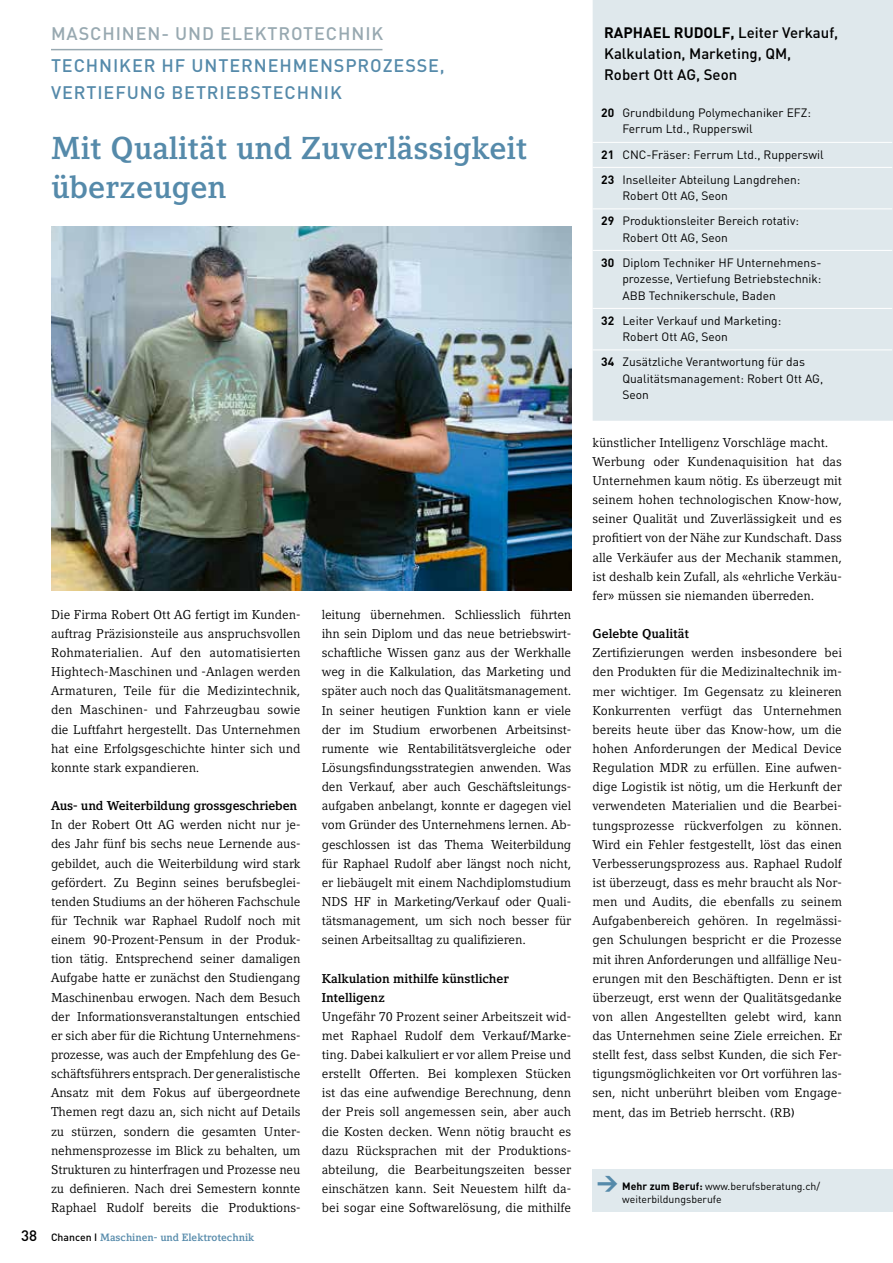
<style>
.page{position:relative;width:893px;height:1263px;background:#fff}
.page>*{position:absolute;margin:0;border:0;box-sizing:border-box;transform-origin:0 0}
.t1{font:700 31.5px/38.2px "Compatil Letter LT";color:#558aaa}
.t2{font:500 18px/27px "DIN";letter-spacing:.05em;color:#558aaa}
.t3{font:500 18px "DIN";letter-spacing:.05em;color:#98a9b1}
.t4{font:500 15px/21px "DIN";color:#000}
.t5{font:12.75px/19.2px "Compatil Letter LT";color:#000;text-align:justify}
.t6{font:700 12.75px/19.2px "Compatil Letter LT";letter-spacing:-.005em;color:#000}
.t7{font:12px/16.5px "DIN";color:#000}
.t8{font:10.5px/13.5px "DIN";color:#000}
.t9{font:700 10.5px "Compatil Letter LT";color:#558aaa}
.s1{font-family:"DIN";font-weight:500;color:#000}
.s2{font-weight:700}
.s3{font-weight:900;font-size:21px;color:#558aaa}
</style>
<div class="page">
<hr style="left:892px;top:140px;width:1px;height:680px;background:#dfe8ec">
<div style="left:592px;top:1169px;width:301px;height:43px;background:#e0e9ed"></div>
<img style="left:51px;top:226px;width:520px;height:364px">
<div style="left:593px;top:0;width:300px;height:421px;background:#dfe8ec"></div>
<hr style="left:593px;top:142px;width:299px;height:1px;background:#fff">
<hr style="left:593px;top:167px;width:299px;height:1px;background:#fff">
<hr style="left:593px;top:208px;width:299px;height:1px;background:#fff">
<hr style="left:593px;top:250px;width:299px;height:1px;background:#fff">
<hr style="left:593px;top:308px;width:299px;height:1px;background:#fff">
<hr style="left:593px;top:349px;width:299px;height:1px;background:#fff">
<hr style="left:51px;top:49px;width:331px;height:1px;background:#98a9b1">
<h2 class="t3" style="left:51px;top:22px;width:334px">MASCHINEN- UND ELEKTROTECHNIK</h2>
<h2 class="t2" style="left:51px;top:51px;width:395px">TECHNIKER HF UNTERNEHMENSPROZESSE,<br>VERTIEFUNG BETRIEBSTECHNIK</h2>
<h1 class="t1" style="left:51px;top:129px;width:478px">Mit Qualität und Zuverlässigkeit überzeugen</h1>
<p class="t4" style="left:21px;top:1224px;width:17px">38</p>
<p class="t5" style="left:51px;top:605px;width:251px">Die Firma Robert Ott AG fertigt im Kunden&shy;auftrag Präzisionsteile aus anspruchsvollen Rohmaterialien. Auf den automatisierten Hightech-Maschinen und -Anlagen werden Armaturen, Teile für die Medizintechnik, den Maschinen- und Fahrzeugbau sowie die Luftfahrt hergestellt. Das Unternehmen hat eine Erfolgsgeschichte hinter sich und konnte stark expandieren.</p>
<p class="t6" style="left:51px;top:796px;width:248px">Aus- und Weiterbildung grossgeschrieben</p>
<p class="t5" style="left:51px;top:815px;width:251px">In der Robert Ott AG werden nicht nur je&shy;des Jahr fünf bis sechs neue Lernende aus&shy;gebildet, auch die Weiterbildung wird stark gefördert. Zu Beginn seines berufsbeglei&shy;tenden Studiums an der höheren Fachschule für Technik war Raphael Rudolf noch mit einem 90-Prozent-Pensum in der Produk&shy;tion tätig. Entsprechend seiner damaligen Aufgabe hatte er zunächst den Studiengang Maschinenbau erwogen. Nach dem Besuch der Informationsveranstaltungen entschied er sich aber für die Richtung Unternehmens&shy;prozesse, was auch der Empfehlung des Ge&shy;schäftsführers entsprach. Der generalistische Ansatz mit dem Fokus auf übergeordnete Themen regt dazu an, sich nicht auf Details zu stürzen, sondern die gesamten Unter&shy;nehmensprozesse im Blick zu behalten, um Strukturen zu hinterfragen und Prozesse neu zu definieren. Nach drei Semestern konnte Raphael Rudolf bereits die Produktions-</p>
<p class="t9" style="left:51px;top:1231px;width:205px"><span class="s1">Chancen I</span> Maschinen- und Elektrotechnik</p>
<p class="t5" style="left:322px;top:605px;width:251px">leitung übernehmen. Schliesslich führten ihn sein Diplom und das neue betriebswirt&shy;schaftliche Wissen ganz aus der Werkhalle weg in die Kalkulation, das Marketing und später auch noch das Qualitätsmanagement.<br>In seiner heutigen Funktion kann er viele der im Studium erworbenen Arbeitsinst&shy;rumente wie Rentabilitätsvergleiche oder Lösungsfindungsstrategien anwenden. Was den Verkauf, aber auch Geschäftsleitungs&shy;aufgaben anbelangt, konnte er dagegen viel vom Gründer des Unternehmens lernen. Ab&shy;geschlossen ist das Thema Weiterbildung für Raphael Rudolf aber längst noch nicht, er liebäugelt mit einem Nachdiplomstudium NDS HF in Marketing/Verkauf oder Quali&shy;tätsmanagement, um sich noch besser für seinen Arbeitsalltag zu qualifizieren.</p>
<p class="t6" style="left:322px;top:968px;width:189px">Kalkulation mithilfe künstlicher<br>Intelligenz</p>
<p class="t5" style="left:322px;top:1007px;width:251px">Ungefähr 70 Prozent seiner Arbeitszeit wid&shy;met Raphael Rudolf dem Verkauf/Marke&shy;ting. Dabei kalkuliert er vor allem Preise und erstellt Offerten. Bei komplexen Stücken ist das eine aufwendige Berechnung, denn der Preis soll angemessen sein, aber auch die Kosten decken. Wenn nötig braucht es dazu Rücksprachen mit der Produktions&shy;abteilung, die Bearbeitungszeiten besser einschätzen kann. Seit Neuestem hilft da&shy;bei sogar eine Softwarelösung, die mithilfe</p>
<p class="t4" style="left:604px;top:21px;width:236px"><span class="s2">RAPHAEL RUDOLF,</span> Leiter Verkauf,<br>Kalkulation, Marketing, QM,<br>Robert Ott AG, Seon</p>
<p class="t7" style="left:622px;top:104px;width:190px;text-indent:-21px"><span class="s2">20</span> Grundbildung Polymechaniker EFZ:<br>Ferrum Ltd., Rupperswil</p>
<p class="t7" style="left:601px;top:141px;width:224px;line-height:25px"><span class="s2">21</span> CNC-Fräser: Ferrum Ltd., Rupperswil<br><span class="s2">23</span> Inselleiter Abteilung Langdrehen:</p>
<p class="t7" style="left:601px;top:183px;width:199px;line-height:25px;text-indent:21px">Robert Ott AG, Seon<br><span class="s2">29</span> Produktionsleiter Bereich rotativ:</p>
<p class="t7" style="left:601px;top:224px;width:220px;line-height:25px;text-indent:21px">Robert Ott AG, Seon<br><span class="s2">30</span> Diplom Techniker HF Unternehmens-</p>
<p class="t7" style="left:622px;top:270px;width:201px">prozesse, Vertiefung Betriebstechnik:<br>ABB Technikerschule, Baden</p>
<p class="t7" style="left:622px;top:312px;width:160px;text-indent:-21px"><span class="s2">32</span> Leiter Verkauf und Marketing:<br>Robert Ott AG, Seon</p>
<p class="t7" style="left:622px;top:353px;width:202px;text-indent:-21px"><span class="s2">34</span> Zusätzliche Verantwortung für das<br>Qualitätsmanagement: Robert Ott AG,<br>Seon</p>
<p class="t5" style="left:592px;top:433px;width:251px;text-align:left">künstlicher Intelligenz Vorschläge macht.<br>Werbung oder Kundenaquisition hat das Unternehmen kaum nötig. Es überzeugt mit seinem hohen technologischen Know-how, seiner Qualität und Zuverlässigkeit und es profitiert von der Nähe zur Kundschaft. Dass alle Verkäufer aus der Mechanik stammen, ist deshalb kein Zufall, als «ehrliche Verkäu&shy;fer» müssen sie niemanden überreden.</p>
<p class="t6" style="left:592px;top:624px;width:98px">Gelebte Qualität</p>
<p class="t5" style="left:592px;top:643px;width:251px">Zertifizierungen werden insbesondere bei den Produkten für die Medizinaltechnik im&shy;mer wichtiger. Im Gegensatz zu kleineren Konkurrenten verfügt das Unternehmen bereits heute über das Know-how, um die hohen Anforderungen der Medical Device Regulation MDR zu erfüllen. Eine aufwen&shy;dige Logistik ist nötig, um die Herkunft der verwendeten Materialien und die Bearbei&shy;tungsprozesse rückverfolgen zu können.<br>Wird ein Fehler festgestellt, löst das einen Verbesserungsprozess aus. Raphael Rudolf ist überzeugt, dass es mehr braucht als Nor&shy;men und Audits, die ebenfalls zu seinem Aufgabenbereich gehören. In regelmässi&shy;gen Schulungen bespricht er die Prozesse mit ihren Anforderungen und allfällige Neu&shy;erungen mit den Beschäftigten. Denn er ist überzeugt, erst wenn der Qualitätsgedanke von allen Angestellten gelebt wird, kann das Unternehmen seine Ziele erreichen. Er stellt fest, dass selbst Kunden, die sich Fer&shy;tigungsmöglichkeiten vor Ort vorführen las&shy;sen, nicht unberührt bleiben vom Engage&shy;ment, das im Betrieb herrscht. (RB)</p>
<p class="t8" style="left:622px;top:1179px;width:199px;text-indent:-26px"><span class="s3">&gt;</span> <span class="s2">Mehr zum Beruf:</span> www.berufsberatung.ch/ weiterbildungsberufe</p>
</div>
